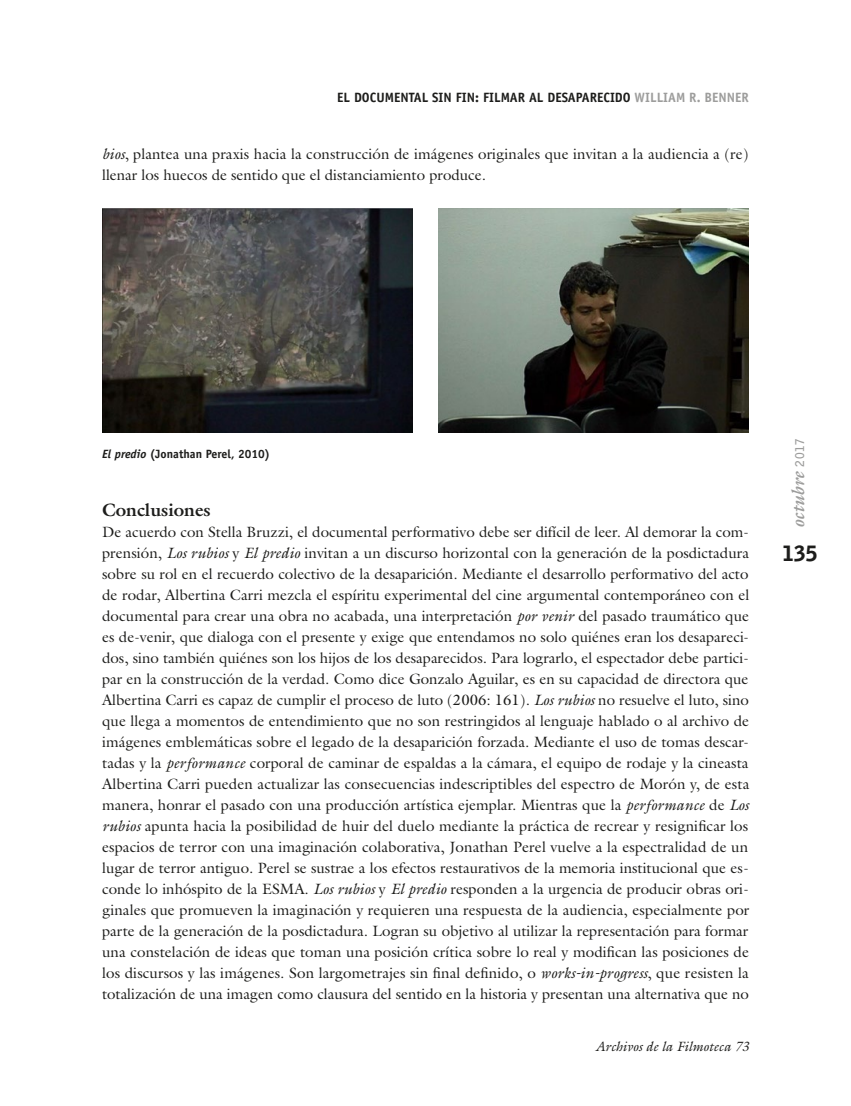
<style>
.page{position:relative;width:851px;height:1106px;background:#fff}
.page>*{position:absolute;margin:0;border:0;box-sizing:border-box;transform-origin:0 0}
.t1{font:900 21px "Bell Gothic Std";color:#1d1d1b}
.t2{font:700 18px "Galliard Std";color:#1d1d1b}
.t3{font:italic 700 18px "Galliard Std";color:#9d9d9c}
.t4{font:15px/21px "Galliard Std";color:#1d1d1b}
.t5{font:700 13.5px "Officina Sans Std";color:#1d1d1b}
.t6{font:italic 13.5px "Galliard Std";color:#1d1d1b}
.t7{font:700 12px "Officina Sans Std";color:#1d1d1b}
.s1{color:#9d9d9c}
.s2{font-style:italic}
.s3{font-family:"Bell Gothic Std";font-style:normal;font-size:12px}
</style>
<div class="page">
<img style="left:102px;top:209px;width:310px;height:223px">
<img style="left:438px;top:209px;width:310px;height:223px">
<p class="t5" style="left:337px;top:89px;width:413px">EL DOCUMENTAL SIN FIN: FILMAR AL DESAPARECIDO <span class="s1">WILLIAM R. BENNER</span></p>
<p class="t4" style="left:102px;top:143px;width:648px"><span class="s2">bios</span>, plantea una praxis hacia la construcción de imágenes originales que invitan a la audiencia a (re) llenar los huecos de sentido que el distanciamiento produce.</p>
<p class="t7" style="left:102px;top:446px;width:170px"><span class="s2">El predio</span> (Jonathan Perel, 2010)</p>
<p class="t2" style="left:102px;top:498px;width:110px">Conclusiones</p>
<p class="t4" style="left:102px;top:521px;width:648px;text-align:justify">De acuerdo con Stella Bruzzi, el documental performativo debe ser difícil de leer. Al demorar la com&shy;prensión, <span class="s2">Los rubios</span> y <span class="s2">El predio</span> invitan a un discurso horizontal con la generación de la posdictadura sobre su rol en el recuerdo colectivo de la desaparición. Mediante el desarrollo performativo del acto de rodar, Albertina Carri mezcla el espíritu experimental del cine argumental contemporáneo con el documental para crear una obra no acabada, una interpretación <span class="s2">por venir</span> del pasado traumático que es de-venir, que dialoga con el presente y exige que entendamos no solo quiénes eran los desapareci&shy;dos, sino también quiénes son los hijos de los desaparecidos. Para lograrlo, el espectador debe partici&shy;par en la construcción de la verdad. Como dice Gonzalo Aguilar, es en su capacidad de directora que Albertina Carri es capaz de cumplir el proceso de luto (2006: 161). <span class="s2">Los rubios</span> no resuelve el luto, sino que llega a momentos de entendimiento que no son restringidos al lenguaje hablado o al archivo de imágenes emblemáticas sobre el legado de la desaparición forzada. Mediante el uso de tomas descar&shy;tadas y la <span class="s2">performance</span> corporal de caminar de espaldas a la cámara, el equipo de rodaje y la cineasta Albertina Carri pueden actualizar las consecuencias indescriptibles del espectro de Morón y, de esta manera, honrar el pasado con una producción artística ejemplar. Mientras que la <span class="s2">performance</span> de <span class="s2">Los rubios</span> apunta hacia la posibilidad de huir del duelo mediante la práctica de recrear y resignificar los espacios de terror con una imaginación colaborativa, Jonathan Perel vuelve a la espectralidad de un lugar de terror antiguo. Perel se sustrae a los efectos restaurativos de la memoria institucional que es&shy;conde lo inhóspito de la ESMA. <span class="s2">Los rubios</span> y <span class="s2">El predio</span> responden a la urgencia de producir obras ori&shy;ginales que promueven la imaginación y requieren una respuesta de la audiencia, especialmente por parte de la generación de la posdictadura. Logran su objetivo al utilizar la representación para formar una constelación de ideas que toman una posición crítica sobre lo real y modifican las posiciones de los discursos y las imágenes. Son largometrajes sin final definido, o <span class="s2">works-in-progress</span>, que resisten la totalización de una imagen como clausura del sentido en la historia y presentan una alternativa que no</p>
<p class="t6" style="left:595px;top:1038px;width:155px">Archivos de la Filmoteca 73</p>
<p class="t3" style="left:786px;top:528px;width:91px;rotate:-90deg">octubre <span class="s3">2017</span></p>
<h1 class="t1" style="left:782px;top:541px;width:37px">135</h1>
</div>
